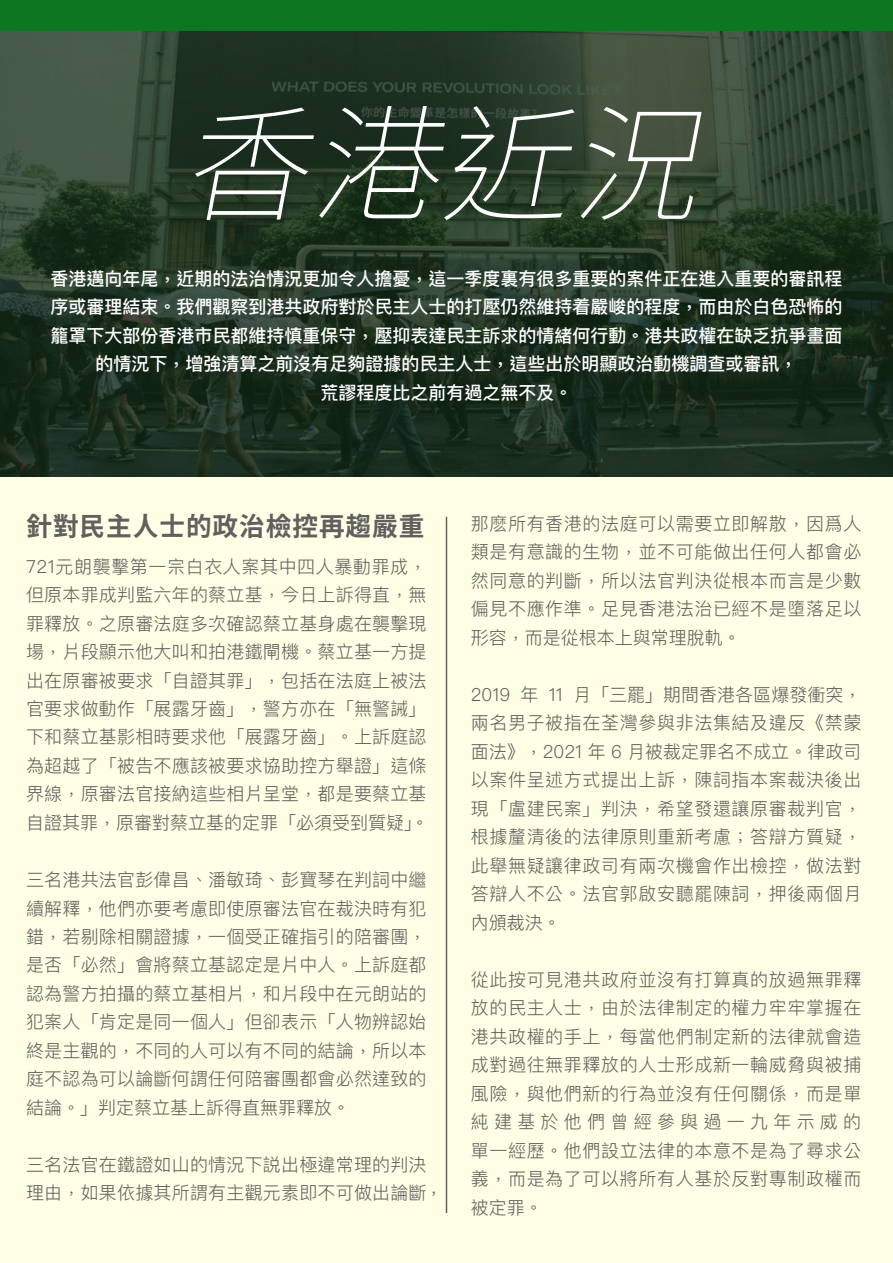
<style>
.page{position:relative;width:893px;height:1263px;background:#fff}
.page>*{position:absolute;margin:0;border:0;box-sizing:border-box;transform-origin:0 0}
.t1{font:italic 200 129.6px "Chiron Hei HKSP";color:#fff}
.t2{font:700 26.55px "Chiron Hei HKSP";color:#606060}
.t3{font:300 18px/28.5px "Ping Fang TC";letter-spacing:.01em;color:#606060;text-align:justify}
.t4{font:500 18px/28.5px "Ping Fang TC";color:#fff;text-align:center}
</style>
<div class="page">
<svg style="left:0;top:30px;width:893px;height:448px;background:#253927"></svg>
<div style="left:0;top:478px;width:893px;height:785px;background:#ffffe5"></div>
<div style="left:0;top:0;width:893px;height:30px;background:#0c7720"></div>
<hr style="left:446px;top:517px;width:1px;height:696px;background:#606060">
<h1 class="t1" style="left:187px;top:91px;width:520px">香港近況</h1>
<p class="t4" style="left:50px;top:264px;width:793px">香港邁向年尾，近期的法治情況更加令人擔憂，這一季度裏有很多重要的案件正在進入重要的審訊程序或審理結束。我們觀察到港共政府對於民主人士的打壓仍然維持着嚴峻的程度，而由於白色恐怖的籠罩下大部份香港市民都維持慎重保守，壓抑表達民主訴求的情緒何行動。港共政權在缺乏抗爭畫面的情況下，增強清算之前沒有足夠證據的民主人士，這些出於明顯政治動機調查或審訊，<br>荒謬程度比之前有過之無不及。</p>
<h2 class="t2" style="left:26px;top:511px;width:400px">針對民主人士的政治檢控再趨嚴重</h2>
<p class="t3" style="left:26px;top:552px;width:402px">721元朗襲擊第一宗白衣人案其中四人暴動罪成，但原本罪成判監六年的蔡立基，今日上訴得直，無罪釋放。之原審法庭多次確認蔡立基身處在襲擊現場，片段顯示他大叫和拍港鐵閘機。蔡立基一方提出在原審被要求「自證其罪」，包括在法庭上被法官要求做動作「展露牙齒」，警方亦在「無警誡」下和蔡立基影相時要求他「展露牙齒」。上訴庭認為超越了「被告不應該被要求協助控方舉證」這條界線，原審法官接納這些相片呈堂，都是要蔡立基自證其罪，原審對蔡立基的定罪「必須受到質疑」</p>
<p class="t3" style="left:26px;top:865px;width:402px">三名港共法官彭偉昌、潘敏琦、彭寶琴在判詞中繼續解釋，他們亦要考慮即使原審法官在裁決時有犯錯，若剔除相關證據，一個受正確指引的陪審團，是否「必然」會將蔡立基認定是片中人。上訴庭都認為警方拍攝的蔡立基相片，和片段中在元朗站的犯案人「肯定是同一個人」但卻表示「人物辨認始終是主觀的，不同的人可以有不同的結論，所以本庭不認為可以論斷何謂任何陪審團都會必然達致的結論。」判定蔡立基上訴得直無罪釋放。</p>
<p class="t3" style="left:26px;top:1150px;width:418px">三名法官在鐵證如山的情況下説出極違常理的判決理由，如果依據其所謂有主觀元素即不可做出論斷，</p>
<p class="t3" style="left:411px;top:808px;width:19px">。</p>
<p class="t3" style="left:471px;top:509px;width:392px">那麽所有香港的法庭可以需要立即解散，因爲人類是有意識的生物，並不可能做出任何人都會必然同意的判斷，所以法官判決從根本而言是少數偏見不應作準。足見香港法治已經不是墮落足以形容，而是從根本上與常理脫軌。</p>
<p class="t3" style="left:471px;top:680px;width:392px">2019 年 11 月「三罷」期間香港各區爆發衝突，兩名男子被指在荃灣參與非法集結及違反《禁蒙面法》，2021 年 6 月被裁定罪名不成立。律政司以案件呈述方式提出上訴，陳詞指本案裁決後出現「盧建民案」判決，希望發還讓原審裁判官，根據釐清後的法律原則重新考慮；答辯方質疑，此舉無疑讓律政司有兩次機會作出檢控，做法對答辯人不公。法官郭啟安聽罷陳詞，押後兩個月內頒裁決。</p>
<p class="t3" style="left:471px;top:965px;width:392px">從此按可見港共政府並沒有打算真的放過無罪釋放的民主人士，由於法律制定的權力牢牢掌握在港共政權的手上，每當他們制定新的法律就會造成對過往無罪釋放的人士形成新一輪威脅與被捕風險，與他們新的行為並沒有任何關係，而是單純建基於他們曾經參與過一九年示威的單一經歷。他們設立法律的本意不是為了尋求公義，而是為了可以將所有人基於反對專制政權而被定罪。</p>
</div>
